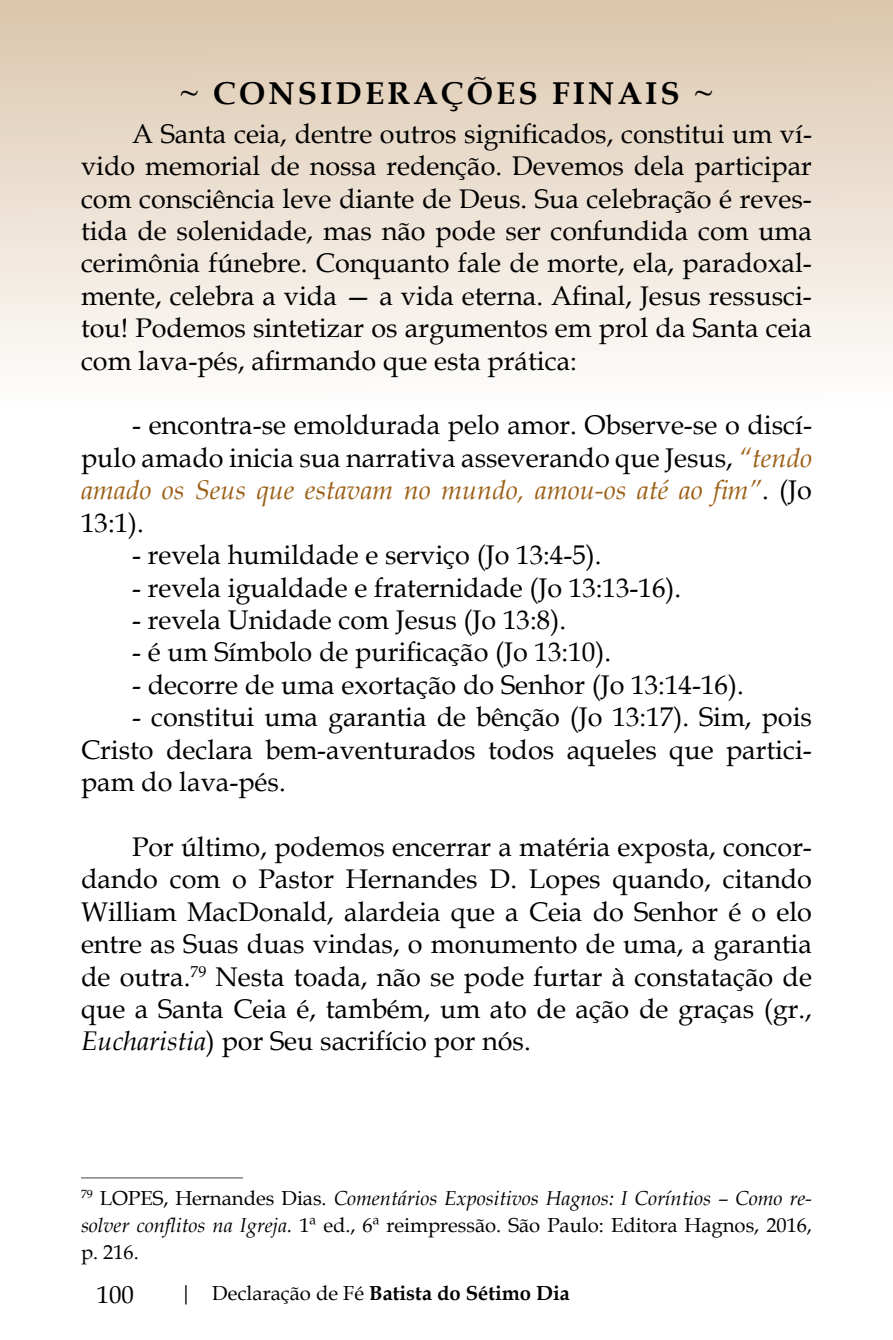
<style>
.page{position:relative;width:893px;height:1340px;background:#fff}
.page>*{position:absolute;margin:0;border:0;box-sizing:border-box;transform-origin:0 0}
.t1{font:700 31.5px "Book Antiqua";color:#000}
.t2{font:27px/32.4px "Book Antiqua";color:#000;text-align:justify}
.t3{font:24.75px "Book Antiqua";color:#000}
.t4{font:20.25px/27px "Book Antiqua";color:#000;text-align:justify}
.t5{font:700 20.25px "Book Antiqua";color:#000}
.s1{font-style:italic;color:#9c5f16}
.s2{font-style:italic}
.s3{font-weight:400}
</style>
<div class="page">
<svg style="left:0;top:0;width:893px;height:366px;background:#eaded0"></svg>
<hr style="left:81px;top:1177px;width:162px;height:1px;background:#58595b">
<p class="t1" style="left:180px;top:72px;width:85px">~ CONSIDERAÇÕES</p>
<p class="t1" style="left:552px;top:72px;width:43px">FINAIS</p>
<p class="t1" style="left:694px;top:72px;width:21px">~</p>
<p class="t2" style="left:81px;top:117px;width:732px;text-indent:51px">A Santa ceia, dentre outros significados, constitui um ví&shy;vido memorial de nossa redenção. Devemos dela participar com consciência leve diante de Deus. Sua celebração é reves&shy;tida de solenidade, mas não pode ser confundida com uma cerimônia fúnebre. Conquanto fale de morte, ela, paradoxal&shy;mente, celebra a vida — a vida eterna. Afinal, Jesus ressusci&shy;tou! Podemos sintetizar os argumentos em prol da Santa ceia com lava-pés, afirmando que esta prática:</p>
<p class="t2" style="left:81px;top:408px;width:732px;text-indent:51px">- encontra-se emoldurada pelo amor. Observe-se o discí&shy;pulo amado inicia sua narrativa asseverando que Jesus, <span class="s1">“tendo amado os Seus que estavam no mundo, amou-os até ao fim”</span>. (Jo 13:1).</p>
<p class="t2" style="left:132px;top:538px;width:471px">- revela humildade e serviço (Jo 13:4-5).</p>
<p class="t2" style="left:132px;top:570px;width:551px">- revela igualdade e fraternidade (Jo 13:13-16).</p>
<p class="t2" style="left:132px;top:603px;width:436px">- revela Unidade com Jesus (Jo 13:8).</p>
<p class="t2" style="left:132px;top:635px;width:481px">- é um Símbolo de purificação (Jo 13:10).</p>
<p class="t2" style="left:132px;top:667px;width:613px">- decorre de uma exortação do Senhor (Jo 13:14-16).</p>
<p class="t2" style="left:81px;top:700px;width:732px;text-indent:51px">- constitui uma garantia de bênção (Jo 13:17). Sim, pois Cristo declara bem-aventurados todos aqueles que partici&shy;pam do lava-pés.</p>
<p class="t2" style="left:81px;top:829px;width:732px;text-indent:51px">Por último, podemos encerrar a matéria exposta, concor&shy;dando com o Pastor Hernandes D. Lopes quando, citando William MacDonald, alardeia que a Ceia do Senhor é o elo entre as Suas duas vindas, o monumento de uma, a garantia de outra.<sup>79</sup> Nesta toada, não se pode furtar à constatação de que a Santa Ceia é, também, um ato de ação de graças (gr., <span class="s2">Eucharistia</span>) por Seu sacrifício por nós.</p>
<p class="t4" style="left:81px;top:1184px;width:732px"><sup>79</sup> LOPES, Hernandes Dias. <span class="s2">Comentários Expositivos Hagnos: I Coríntios – Como re&shy;solver conflitos na Igreja.</span> 1ª ed., 6ª reimpressão. São Paulo: Editora Hagnos, 2016, p. 216.</p>
<p class="t3" style="left:97px;top:1277px;width:39px">100</p>
<p class="t5" style="left:180px;top:1279px;width:392px"><span class="s3">| Declaração de Fé</span> BATISTA DO SÉTIMO DIA</p>
</div>
